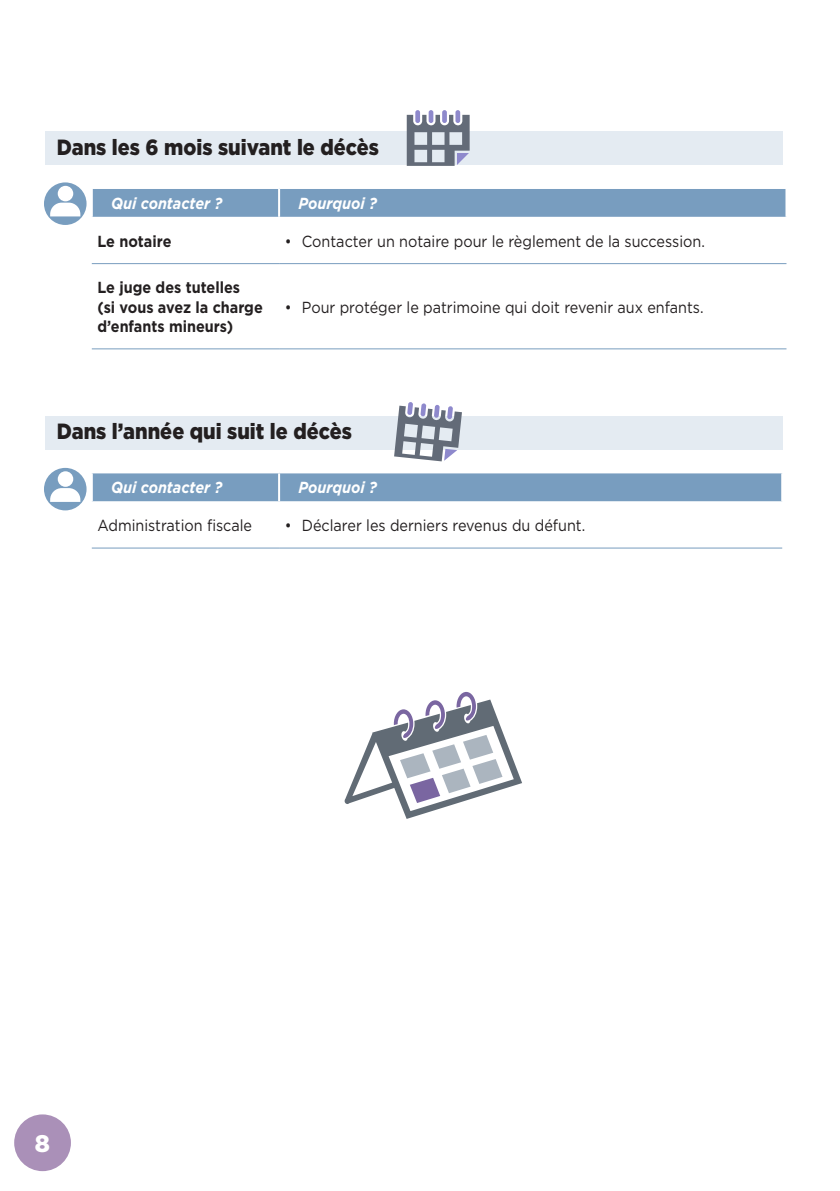
<style>
.page{position:relative;width:840px;height:1191px;background:#fff}
.page>*{position:absolute;margin:0;border:0;box-sizing:border-box;transform-origin:0 0}
.t1{font:900 24px "Gotham";color:#fff}
.t2{font:900 22px "Gotham";color:#231f20;scale:.9 1}
.t3{font:16px "Gotham";color:#231f20;scale:.9 1}
.t4{font:700 16px/19.2px "Gotham";color:#231f20;scale:.9 1}
.t5{font:italic 700 16px "Gotham";color:#fff;scale:.9 1}
</style>
<div class="page">
<div style="left:14px;top:1114px;width:57px;height:57px;background:#aa90b8;border-radius:50%"></div>
<div style="left:44px;top:468px;width:42px;height:42px;background:#789dbf;border-radius:50%"></div>
<svg style="left:50px;top:488px;width:30px;height:14px"></svg>
<div style="left:58px;top:471px;width:15px;height:16px;background:#fff;border-radius:50%"></div>
<div style="left:45px;top:132px;width:737px;height:33px;background:#e4ebf2"></div>
<div style="left:45px;top:416px;width:737px;height:33px;background:#e4ebf2"></div>
<div style="left:93px;top:189px;width:692px;height:28px;background:#789dbf"></div>
<hr style="left:92px;top:263px;width:187px;height:1px;background:#789dbf">
<hr style="left:279px;top:263px;width:507px;height:1px;background:#789dbf">
<hr style="left:279px;top:348px;width:507px;height:1px;background:#789dbf">
<hr style="left:92px;top:348px;width:187px;height:1px;background:#789dbf">
<hr style="left:278px;top:189px;width:2px;height:28px;background:#fff">
<div style="left:93px;top:473px;width:687px;height:28px;background:#789dbf"></div>
<hr style="left:92px;top:547px;width:187px;height:1px;background:#789dbf">
<hr style="left:279px;top:547px;width:502px;height:1px;background:#789dbf">
<hr style="left:278px;top:473px;width:2px;height:28px;background:#fff">
<div style="left:44px;top:182px;width:42px;height:43px;background:#789dbf;border-radius:50%"></div>
<svg style="left:50px;top:203px;width:30px;height:13px"></svg>
<div style="left:58px;top:186px;width:15px;height:15px;background:#fff;border-radius:50%"></div>
<div style="left:455px;top:110px;width:5px;height:13px;background:#8e89cc;border-radius:2px"></div>
<svg style="left:442px;top:110px;width:4px;height:13px"></svg>
<div style="left:428px;top:110px;width:5px;height:13px;background:#8e89cc;border-radius:2px"></div>
<svg style="left:406px;top:115px;width:63px;height:51px"></svg>
<div style="left:415px;top:110px;width:5px;height:13px;background:#8e89cc;border-radius:2px"></div>
<svg style="left:394px;top:402px;width:67px;height:59px"></svg>
<svg style="left:344px;top:692px;width:178px;height:127px"></svg>
<h2 class="t2" style="left:57px;top:132px;width:359px">Dans les 6 mois suivant le décès</h2>
<p class="t5" style="left:111px;top:192px;width:125px">Qui contacter ?</p>
<p class="t5" style="left:298px;top:192px;width:89px">Pourquoi ?</p>
<p class="t4" style="left:97px;top:231px;width:84px">Le notaire</p>
<p class="t3" style="left:284px;top:231px;width:468px">• Contacter un notaire pour le règlement de la succession.</p>
<p class="t4" style="left:97px;top:278px;width:185px">Le juge des tutelles<br>(si vous avez la charge d’enfants mineurs)</p>
<p class="t3" style="left:284px;top:297px;width:466px">• Pour protéger le patrimoine qui doit revenir aux enfants.</p>
<h2 class="t2" style="left:57px;top:416px;width:329px">Dans l’année qui suit le décès</h2>
<p class="t5" style="left:111px;top:477px;width:125px">Qui contacter ?</p>
<p class="t5" style="left:298px;top:477px;width:89px">Pourquoi ?</p>
<p class="t3" style="left:97px;top:515px;width:173px">Administration fiscale</p>
<p class="t3" style="left:284px;top:515px;width:335px">• Déclarer les derniers revenus du défunt.</p>
<h1 class="t1" style="left:35px;top:1127px;width:17px">8</h1>
</div>
